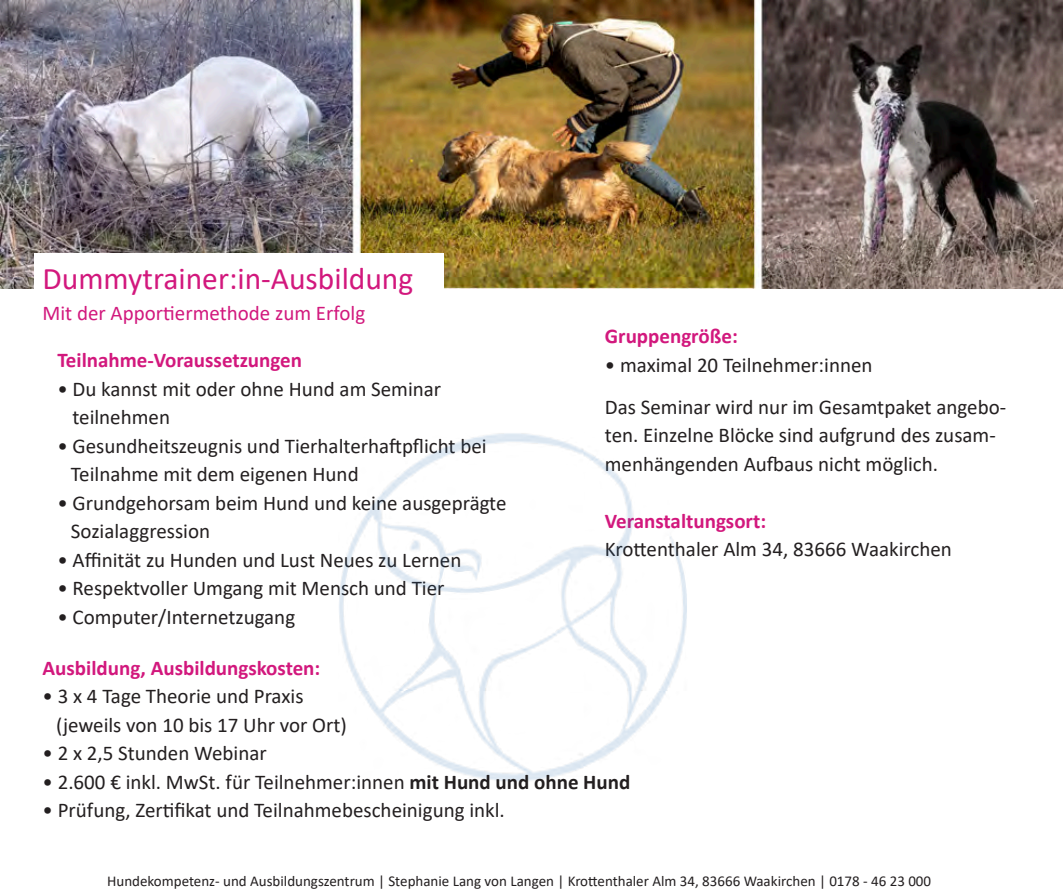
<style>
.page{position:relative;width:1063px;height:893px;background:#fff}
.page>*{position:absolute;margin:0;border:0;box-sizing:border-box;transform-origin:0 0}
.t1{font:31.5px "Calibri";color:#d2187d}
.t2{font:21px/28.5px "Calibri";color:#231f20}
.t3{font:700 21px "Calibri";color:#d2187d}
.t4{font:21px "Calibri";color:#d2187d}
.t5{font:15px "Calibri";color:#231f20}
.s1{font-weight:700}
</style>
<div class="page">
<img style="left:0;top:0;width:1063px;height:288px">
<div style="left:34px;top:253px;width:409px;height:87px;background:#fff"></div>
<img style="left:339px;top:433px;width:348px;height:348px">
<h1 class="t1" style="left:43px;top:257px;width:372px">Dummytrainer:in-Ausbildung</h1>
<p class="t4" style="left:43px;top:299px;width:324px">Mit der Apportiermethode zum Erfolg</p>
<p class="t3" style="left:57px;top:345px;width:246px">Teilnahme-Voraussetzungen</p>
<p class="t2" style="left:72px;top:374px;width:370px;text-indent:-15px">• Du kannst mit oder ohne Hund am Seminar teilnehmen</p>
<p class="t2" style="left:71px;top:431px;width:417px;text-indent:-14px">• Gesundheitszeugnis und Tierhalterhaftpflicht bei<br>Teilnahme mit dem eigenen Hund</p>
<p class="t2" style="left:71px;top:488px;width:437px;text-indent:-14px">• Grundgehorsam beim Hund und keine ausgeprägte<br>Sozialaggression</p>
<p class="t2" style="left:57px;top:545px;width:405px">• Affinität zu Hunden und Lust Neues zu Lernen</p>
<p class="t2" style="left:57px;top:573px;width:389px">• Respektvoller Umgang mit Mensch und Tier</p>
<p class="t2" style="left:57px;top:602px;width:239px">• Computer/Internetzugang</p>
<p class="t3" style="left:605px;top:321px;width:134px">Gruppengröße:</p>
<p class="t2" style="left:605px;top:343px;width:403px;line-height:42px">• maximal 20 Teilnehmer:innen<br>Das Seminar wird nur im Gesamtpaket angebo-</p>
<p class="t2" style="left:605px;top:420px;width:392px">ten. Einzelne Blöcke sind aufgrund des zusam&shy;menhängenden Aufbaus nicht möglich.</p>
<p class="t3" style="left:605px;top:506px;width:163px">Veranstaltungsort:</p>
<p class="t2" style="left:605px;top:534px;width:349px">Krottenthaler Alm 34, 83666 Waakirchen</p>
<p class="t3" style="left:43px;top:653px;width:279px">Ausbildung, Ausbildungskosten:</p>
<p class="t2" style="left:56px;top:681px;width:292px;text-indent:-14px">• 3 x 4 Tage Theorie und Praxis (jeweils von 10 bis 17 Uhr vor Ort)</p>
<p class="t2" style="left:43px;top:738px;width:226px">• 2 x 2,5 Stunden Webinar</p>
<p class="t2" style="left:43px;top:767px;width:589px">• 2.600 € inkl. MwSt. für Teilnehmer:innen <span class="s1">mit Hund und ohne Hund</span></p>
<p class="t2" style="left:43px;top:795px;width:464px">• Prüfung, Zertifikat und Teilnahmebescheinigung inkl.</p>
<p class="t5" style="left:107px;top:870px;width:826px">Hundekompetenz- und Ausbildungszentrum | Stephanie Lang von Langen | Krottenthaler Alm 34, 83666 Waakirchen | 0178 - 46 23 000</p>
</div>
